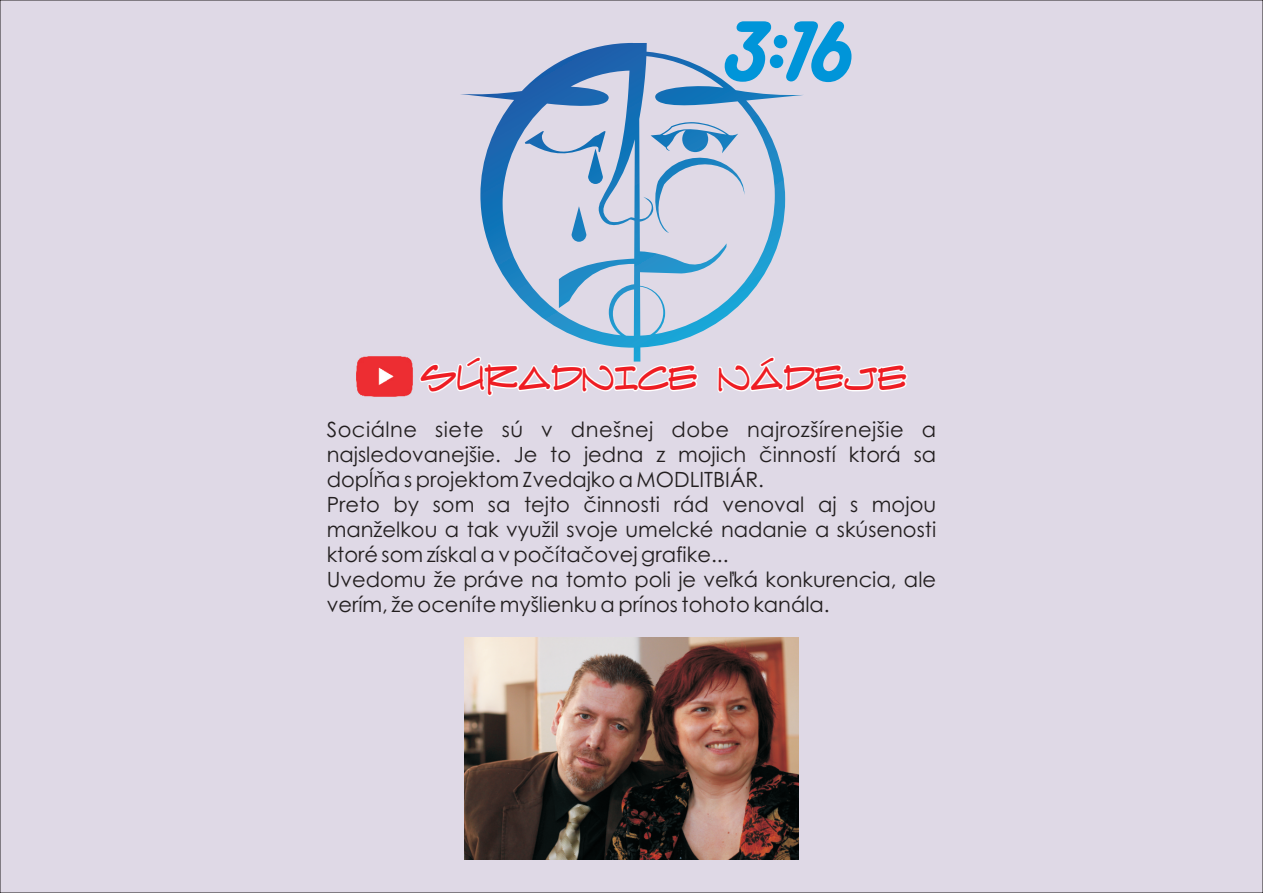
<style>
.page{position:relative;width:1263px;height:893px;background:#dfd9e6}
.page>*{position:absolute;margin:0;border:0;box-sizing:border-box;transform-origin:0 0}
.t1{font:italic 99px "Harlow Solid";color:#0095d9}
.t2{font:32.85px "Konstructer";color:#ee1d23}
.t3{font:21px/25px "Century Gothic";color:#231f20}
</style>
<div class="page">
<svg style="left:419px;top:356px;width:488px;height:40px"></svg>
<img style="left:355px;top:355px;width:60px;height:43px">
<svg style="left:460px;top:43px;width:344px;height:319px;background:#b2c4dc"></svg>
<img style="left:465px;top:637px;width:333px;height:222px">
<h1 class="t1" style="left:717px;top:-6px;width:134px">3:16</h1>
<h2 class="t2" style="left:421px;top:370px;width:488px">SÚRADNICE NÁDEJE</h2>
<p class="t3" style="left:327px;top:419px;width:611px">Sociálne siete sú v dnešnej dobe najrozšírenejšie a najsledovanejšie. Je to jedna z mojich èinností ktorá sa dopåòa s projektom Zvedajko a MODLITBIÁR.<br>Preto by som sa tejto èinnosti rád venoval aj s mojou manželkou a tak využil svoje umelcké nadanie a skúsenosti ktoré som získal a v poèítaèovej grafike...<br>Uvedomu že práve na tomto poli je ve¾ká konkurencia, ale verím, že oceníte myšlienku a prínos tohoto kanála.</p>
</div>
